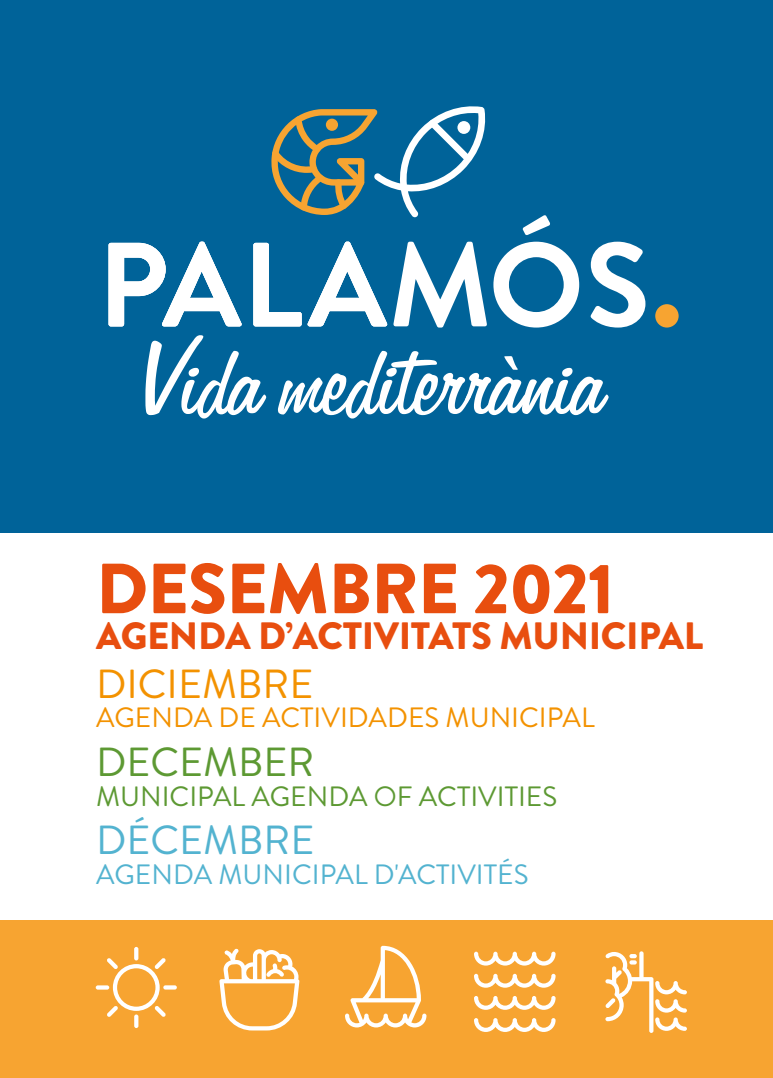
<style>
.page{position:relative;width:773px;height:1078px;background:#fff}
.page>*{position:absolute;margin:0;border:0;box-sizing:border-box;transform-origin:0 0}
.t1{font:900 70.75px "Brandon Grotesque";letter-spacing:-.01em;color:#e84e0f}
.t2{font:40.5px "Brandon Grotesque";color:#f39200}
.t3{font:40.5px "Brandon Grotesque";color:#5d9933}
.t4{font:40.5px "Brandon Grotesque";color:#53b3d0}
.t5{font:900 38px "Brandon Grotesque";letter-spacing:-.01em;color:#e84e0f}
.t6{font:28px "Brandon Grotesque";color:#f39200}
.t7{font:28px "Brandon Grotesque";color:#5d9933}
.t8{font:28px "Brandon Grotesque";color:#53b3d0}
</style>
<div class="page">
<div style="left:0;top:0;width:772px;height:532px;background:#006399"></div>
<div style="left:0;top:920px;width:772px;height:157px;background:#f7a431"></div>
<svg style="left:109px;top:241px;width:133px;height:85px"></svg>
<svg style="left:253px;top:243px;width:48px;height:83px"></svg>
<svg style="left:307px;top:241px;width:80px;height:85px"></svg>
<svg style="left:393px;top:241px;width:94px;height:86px"></svg>
<svg style="left:493px;top:215px;width:86px;height:112px"></svg>
<svg style="left:590px;top:241px;width:55px;height:86px"></svg>
<div style="left:655px;top:304px;width:23px;height:23px;background:#f7a431;border-radius:50%"></div>
<svg style="left:271px;top:106px;width:215px;height:111px"></svg>
<div style="left:326px;top:119px;width:12px;height:12px;background:#f7a431;border-radius:50%"></div>
<svg style="left:145px;top:335px;width:121px;height:83px"></svg>
<svg style="left:278px;top:351px;width:330px;height:67px"></svg>
<svg style="left:96px;top:985px;width:13px;height:4px"></svg>
<svg style="left:134px;top:1014px;width:4px;height:13px"></svg>
<svg style="left:163px;top:985px;width:14px;height:4px"></svg>
<svg style="left:107px;top:946px;width:59px;height:70px"></svg>
<svg style="left:219px;top:948px;width:80px;height:82px"></svg>
<svg style="left:345px;top:945px;width:81px;height:82px"></svg>
<svg style="left:474px;top:1018px;width:81px;height:13px"></svg>
<svg style="left:474px;top:996px;width:81px;height:13px"></svg>
<svg style="left:474px;top:973px;width:81px;height:14px"></svg>
<svg style="left:474px;top:951px;width:81px;height:14px"></svg>
<svg style="left:605px;top:951px;width:81px;height:81px"></svg>
<h1 class="t1" style="left:96px;top:538px;width:519px">DESEMBRE 2021</h1>
<h3 class="t5" style="left:96px;top:608px;width:608px">AGENDA D’ACTIVITATS MUNICIPAL</h3>
<h2 class="t2" style="left:96px;top:655px;width:219px">DICIEMBRE</h2>
<p class="t6" style="left:96px;top:698px;width:500px">AGENDA DE ACTIVIDADES MUNICIPAL</p>
<h2 class="t3" style="left:96px;top:734px;width:220px">DECEMBER</h2>
<p class="t7" style="left:96px;top:776px;width:462px">MUNICIPAL AGENDA OF ACTIVITIES</p>
<h2 class="t4" style="left:96px;top:812px;width:220px">DÉCEMBRE</h2>
<p class="t8" style="left:96px;top:855px;width:434px">AGENDA MUNICIPAL D'ACTIVITÉS</p>
</div>
